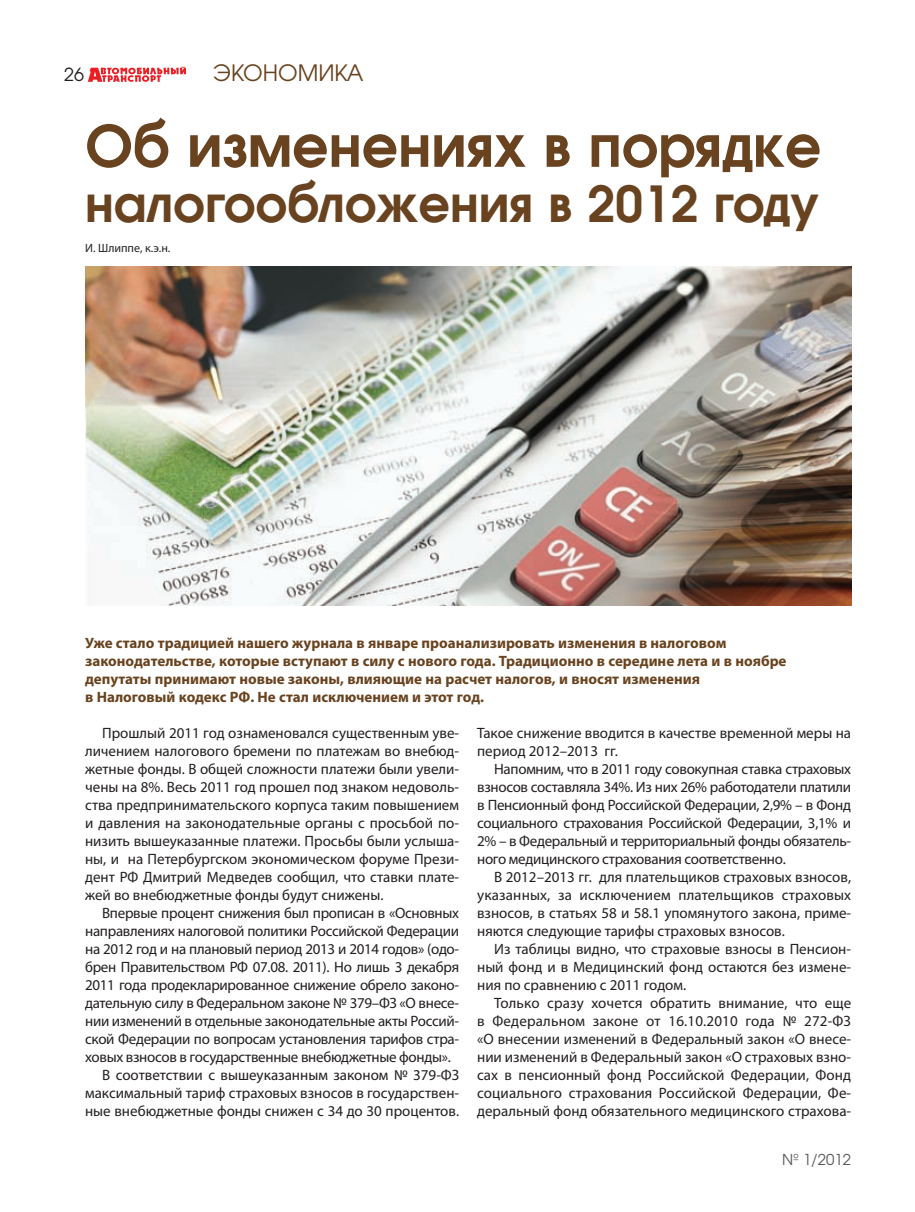
<style>
.page{position:relative;width:915px;height:1212px;background:#fff}
.page>*{position:absolute;margin:0;border:0;box-sizing:border-box;transform-origin:0 0}
.Heading{font:700 57px "AG Avalanche C";color:#69431f}
.Heading-2{font:700 49.5px "AG Avalanche C";color:#69431f}
.Колонтитулы{font:22.5px "AG Avalanche C";color:#69431f}
.Колонтитулы-2{font:18px "AG Avalanche C";color:#231f20}
.t1{font:15px/18px "Myriad Pro";color:#231f20;text-align:justify}
.Podzagolovok{font:700 15px/18px "Myriad Pro";color:#69431f}
.Колонтитулы-3{font:15px "AG Avalanche C";color:#57585a}
.Автор{font:12px "Myriad Pro";color:#231f20}
</style>
<div class="page">
<svg style="left:88px;top:66px;width:98px;height:16px"></svg>
<img style="left:85px;top:266px;width:765px;height:339px">
<p class="Колонтитулы-2" style="left:64px;top:63px;width:21px">26</p>
<p class="Колонтитулы" style="left:213px;top:59px;width:152px">ЭКОНОМИКА</p>
<p class="Heading" style="left:85px;top:108px;width:737px">Об изменениях в порядке</p>
<p class="Heading-2" style="left:85px;top:172px;width:735px">налогообложения в 2012 году</p>
<p class="Автор" style="left:85px;top:240px;width:87px">И. Шлиппе, к.э.н.</p>
<p class="Podzagolovok" style="left:85px;top:633px;width:702px">Уже стало традицией нашего журнала в январе проанализировать изменения в налоговом законодательстве, которые вступают в силу с нового года. Традиционно в середине лета и в ноябре депутаты принимают новые законы, влияющие на расчет налогов, и вносят изменения<br>в Налоговый кодекс РФ. Не стал исключением и этот год.</p>
<p class="t1" style="left:85px;top:724px;width:375px;text-indent:17px">Прошлый 2011 год ознаменовался существенным уве&shy;личением налогового бремени по платежам во внебюд&shy;жетные фонды. В общей сложности платежи были увели&shy;чены на 8%. Весь 2011 год прошел под знаком недоволь&shy;ства предпринимательского корпуса таким повышением и давления на законодательные органы с просьбой по&shy;низить вышеуказанные платежи. Просьбы были услыша&shy;ны, и на Петербургском экономическом форуме Прези&shy;дент РФ Дмитрий Медведев сообщил, что ставки плате&shy;жей во внебюджетные фонды будут снижены.</p>
<p class="t1" style="left:85px;top:904px;width:375px;text-indent:17px">Впервые процент снижения был прописан в «Основных направлениях налоговой политики Российской Федерации на 2012 год и на плановый период 2013 и 2014 годов» (одо&shy;брен Правительством РФ 07.08. 2011). Но лишь 3 декабря 2011 года продекларированное снижение обрело законо&shy;дательную силу в Федеральном законе № 379–ФЗ «О внесе&shy;нии изменений в отдельные законодательные акты Россий&shy;ской Федерации по вопросам установления тарифов стра&shy;ховых взносов в государственные внебюджетные фонды».</p>
<p class="t1" style="left:85px;top:1066px;width:375px;text-indent:17px">В соответствии с вышеуказанным законом № 379-ФЗ максимальный тариф страховых взносов в государствен&shy;ные внебюджетные фонды снижен с 34 до 30 процентов.</p>
<p class="t1" style="left:477px;top:724px;width:375px">Такое снижение вводится в качестве временной меры на период 2012–2013 гг.</p>
<p class="t1" style="left:477px;top:760px;width:375px;text-indent:17px">Напомним, что в 2011 году совокупная ставка страховых взносов составляла 34%. Из них 26% работодатели платили в Пенсионный фонд Российской Федерации, 2,9% – в Фонд социального страхования Российской Федерации, 3,1% и 2% – в Федеральный и территориальный фонды обязатель&shy;ного медицинского страхования соответственно.</p>
<p class="t1" style="left:477px;top:868px;width:375px;text-indent:17px">В 2012–2013 гг. для плательщиков страховых взносов, указанных, за исключением плательщиков страховых взносов, в статьях 58 и 58.1 упомянутого закона, приме&shy;няются следующие тарифы страховых взносов.</p>
<p class="t1" style="left:477px;top:940px;width:375px;text-indent:17px">Из таблицы видно, что страховые взносы в Пенсион&shy;ный фонд и в Медицинский фонд остаются без измене&shy;ния по сравнению с 2011 годом.</p>
<p class="t1" style="left:477px;top:994px;width:375px;text-indent:17px">Только сразу хочется обратить внимание, что еще в Федеральном законе от 16.10.2010 года № 272-ФЗ «О внесении изменений в Федеральный закон «О внесе&shy;нии изменений в Федеральный закон «О страховых взно&shy;сах в пенсионный фонд Российской Федерации, Фонд социального страхования Российской Федерации, Фе&shy;деральный фонд обязательного медицинского страхова-</p>
<p class="Колонтитулы-3" style="left:781px;top:1150px;width:70px">№ 1/2012</p>
</div>
